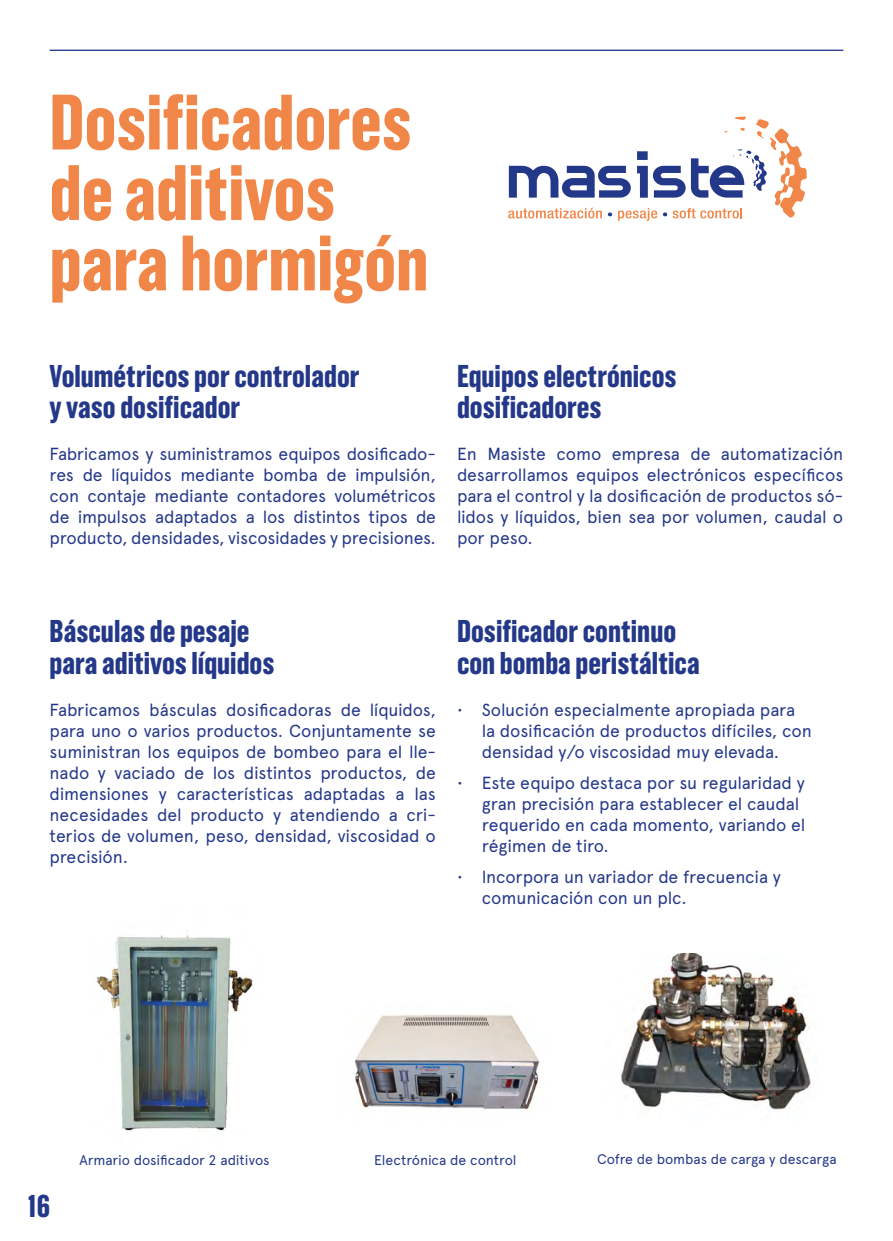
<style>
.page{position:relative;width:893px;height:1241px;background:#fff}
.page>*{position:absolute;margin:0;border:0;box-sizing:border-box;transform-origin:0 0}
.t1{font:700 78.23px/70.4px "Grotzec Cond";color:#f18649}
.t2{font:700 31.5px/31.5px "Grotzec Cond";color:#24388a}
.t3{font:17.5px/21px "Apercu";letter-spacing:-.01em;color:#24388a;text-align:justify}
.t4{font:14px "Apercu";letter-spacing:-.005em;color:#24388a}
</style>
<div class="page">
<img style="left:96px;top:935px;width:157px;height:196px">
<hr style="left:892px;top:585px;width:1px;height:655px;background:#24388a">
<img style="left:354px;top:1014px;width:186px;height:97px">
<img style="left:621px;top:953px;width:190px;height:157px">
<svg style="left:508px;top:116px;width:299px;height:105px"></svg>
<hr style="left:50px;top:50px;width:793px;height:1px;background:#24388a">
<h1 class="t1" style="left:50px;top:86px;width:380px">Dosificadores de aditivos para hormigón</h1>
<h2 class="t2" style="left:50px;top:359px;width:311px">Volumétricos por controlador y vaso dosificador</h2>
<p class="t3" style="left:50px;top:443px;width:388px">Fabricamos y suministramos equipos dosificado&shy;res de líquidos mediante bomba de impulsión, con contaje mediante contadores volumétricos de impulsos adaptados a los distintos tipos de producto, densidades, viscosidades y precisiones.</p>
<h2 class="t2" style="left:457px;top:359px;width:221px">Equipos electrónicos dosificadores</h2>
<p class="t3" style="left:457px;top:443px;width:388px">En Masiste como empresa de automatización desarrollamos equipos electrónicos específicos para el control y la dosificación de productos só&shy;lidos y líquidos, bien sea por volumen, caudal o por peso.</p>
<h2 class="t2" style="left:50px;top:614px;width:226px">Básculas de pesaje para aditivos líquidos</h2>
<p class="t3" style="left:50px;top:698px;width:388px">Fabricamos básculas dosificadoras de líquidos, para uno o varios productos. Conjuntamente se suministran los equipos de bombeo para el lle&shy;nado y vaciado de los distintos productos, de dimensiones y características adaptadas a las necesidades del producto y atendiendo a cri&shy;terios de volumen, peso, densidad, viscosidad o precisión.</p>
<h2 class="t2" style="left:457px;top:614px;width:244px">Dosificador continuo con bomba peristáltica</h2>
<p class="t3" style="left:482px;top:698px;width:332px;text-align:left;text-indent:-25px">• Solución especialmente apropiada para la dosificación de productos difíciles, con densidad y/o viscosidad muy elevada.</p>
<p class="t3" style="left:482px;top:771px;width:325px;text-align:left;text-indent:-25px">• Este equipo destaca por su regularidad y gran precisión para establecer el caudal requerido en cada momento, variando el régimen de tiro.</p>
<p class="t3" style="left:482px;top:865px;width:301px;text-indent:-25px">• Incorpora un variador de frecuencia y comunicación con un plc.</p>
<h2 class="t2" style="left:27px;top:1188px;width:25px">16</h2>
<p class="t4" style="left:80px;top:1151px;width:192px">Armario dosificador 2 aditivos</p>
<p class="t4" style="left:374px;top:1151px;width:144px">Electrónica de control</p>
<p class="t4" style="left:597px;top:1150px;width:241px">Cofre de bombas de carga y descarga</p>
</div>
